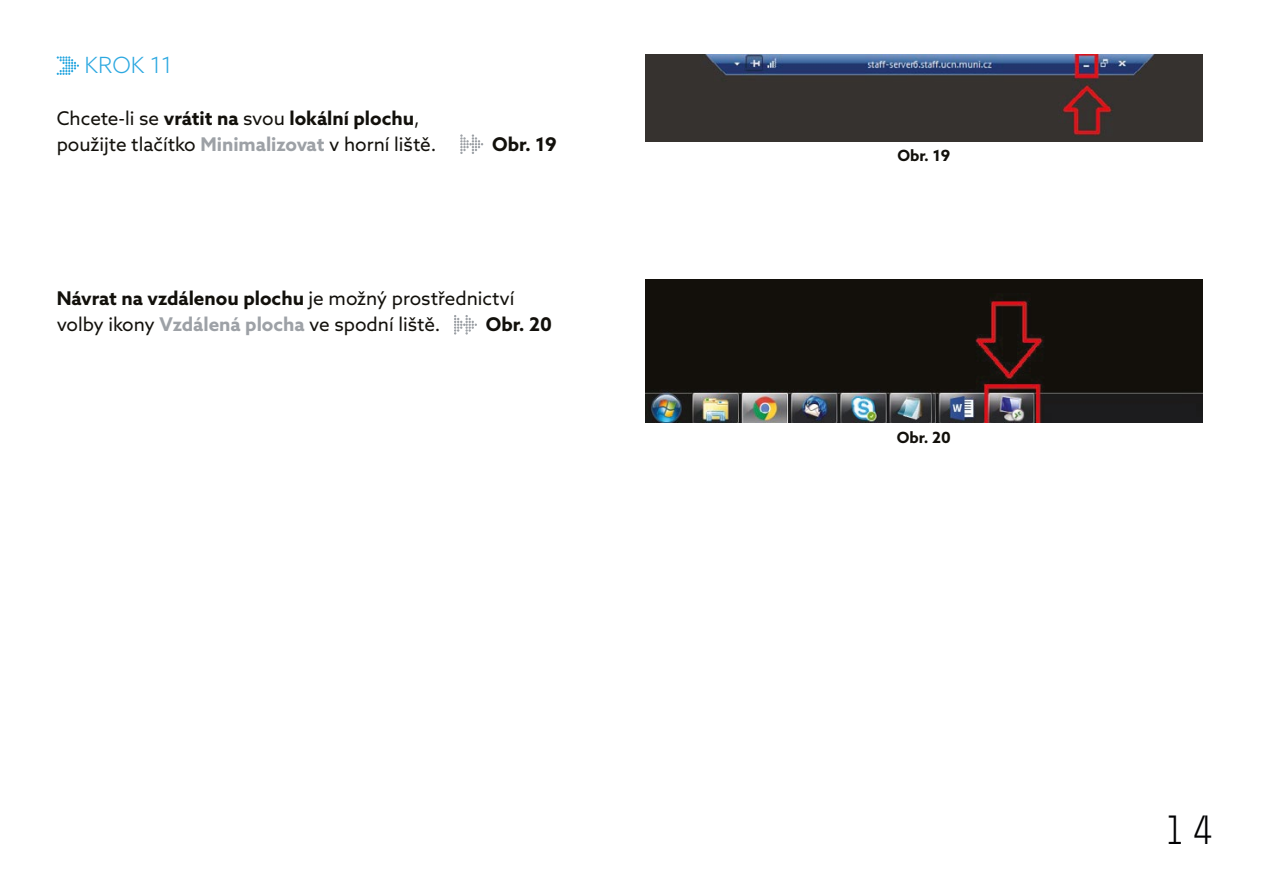
<style>
.page{position:relative;width:1263px;height:893px;background:#fff}
.page>*{position:absolute;margin:0;border:0;box-sizing:border-box;transform-origin:0 0}
.t1{font:40.5px "Muni";color:#020203}
.t2{font:300 22.35px "Azo Sans";color:#2ca8e0}
.t3{font:18.9px/25.8px "Azo Sans";color:#12100b}
.t4{font:700 18.9px "Azo Sans";color:#12100b}
.t5{font:700 15.45px "Azo Sans";color:#12100b}
.s1{font-weight:700}
.s2{font-weight:700;color:#9da1a6}
</style>
<div class="page">
<svg style="left:57px;top:56px;width:22px;height:19px"></svg>
<svg style="left:460px;top:134px;width:23px;height:20px"></svg>
<svg style="left:454px;top:315px;width:23px;height:20px"></svg>
<img style="left:645px;top:55px;width:557px;height:87px">
<img style="left:645px;top:280px;width:557px;height:142px">
<p class="t2" style="left:84px;top:51px;width:90px">KROK 11</p>
<p class="t3" style="left:57px;top:105px;width:381px">Chcete-li se <span class="s1">vrátit na</span> svou <span class="s1">lokální plochu</span>, použijte tlačítko <span class="s2">Minimalizovat</span> v horní liště.</p>
<p class="t4" style="left:492px;top:131px;width:66px">Obr. 19</p>
<p class="t3" style="left:57px;top:285px;width:459px"><span class="s1">Návrat na vzdálenou plochu</span> je možný prostřednictví volby ikony <span class="s2">Vzdálená plocha</span> ve spodní liště.</p>
<p class="t4" style="left:486px;top:312px;width:68px">Obr. 20</p>
<p class="t5" style="left:897px;top:145px;width:54px">Obr. 19</p>
<p class="t5" style="left:897px;top:427px;width:56px">Obr. 20</p>
<h1 class="t1" style="left:1161px;top:808px;width:58px">14</h1>
</div>
